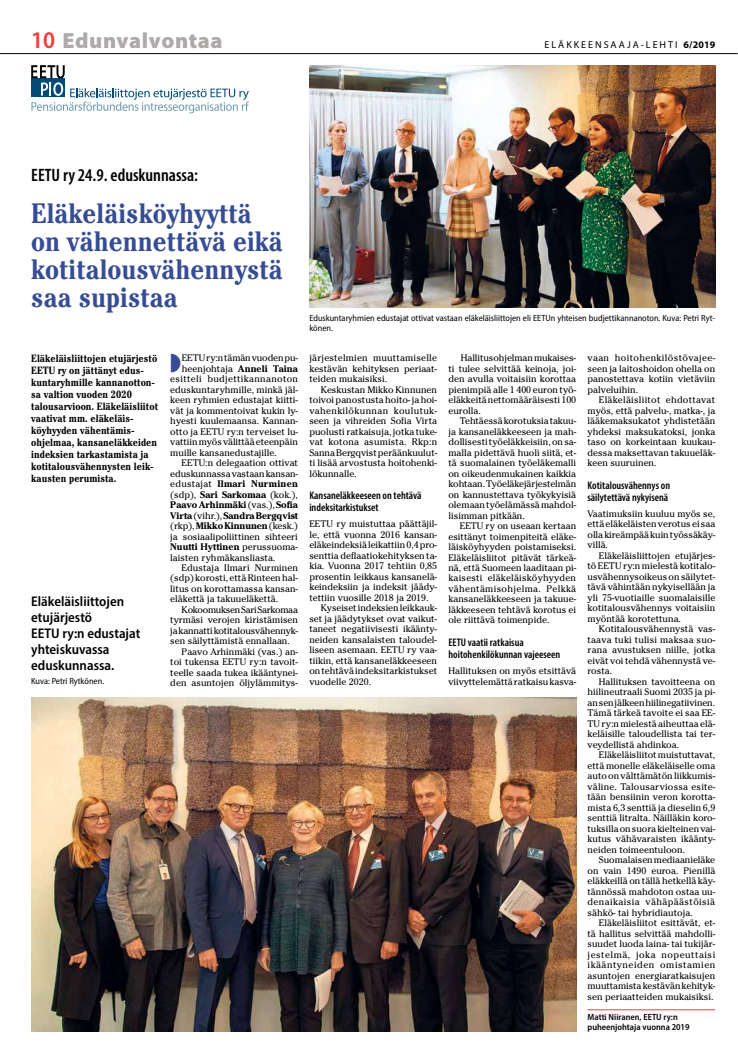
<style>
.page{position:relative;width:738px;height:1063px;background:#fff}
.page>*{position:absolute;margin:0;border:0;box-sizing:border-box;transform-origin:0 0}
.t1{font:700 condensed 28px/28px "Cheltenham Std";color:#364d95}
.t2{font:900 22px "Myriad Pro";letter-spacing:.03em;color:#adaaa9}
.t3{font:600 condensed 18px "Myriad Pro";color:#000}
.t4{font:600 semi-condensed 14px/16px "Myriad Pro";color:#000}
.t5{font:600 condensed 11px/12px "Myriad Pro";color:#000}
.t6{font:700 condensed 10.5px/12px "Cheltenham Std";color:#000}
.t7{font:10px "Myriad Pro";letter-spacing:.2em;color:#000}
.t8{font:9.5px/10.5px "Cheltenham Std";color:#000;text-align:justify}
.t9{font:700 9.5px "Cheltenham Std";color:#000}
.t10{font:9.5px "Cheltenham Std";letter-spacing:-.02em;color:#000}
.t11{font:9.5px "Cheltenham Std";letter-spacing:.035em;color:#000}
.t12{font:700 9.5px "Cheltenham Std";letter-spacing:.02em;color:#000}
.t13{font:9.5px "Cheltenham Std";letter-spacing:-.03em;color:#000}
.t14{font:semi-condensed 9px/10px "Myriad Pro";color:#000}
.t15{font:600 semi-condensed 9px/10px "Myriad Pro";color:#000}
.s1{font-weight:600;font-stretch:semi-condensed;font-size:24px;color:#f13d37}
.s2{font-weight:700}
.s3{font-weight:400}
</style>
<div class="page">
<hr style="left:0;top:53px;width:737px;height:1px;background:#000">
<img style="left:31px;top:697px;width:544px;height:335px">
<hr style="left:587px;top:1009px;width:127px;height:1px;background:#f13d37">
<img style="left:309px;top:65px;width:405px;height:242px">
<svg style="left:31px;top:65px;width:218px;height:48px"></svg>
<h2 class="t2" style="left:31px;top:26px;width:193px"><span class="s1">10</span> Edunvalvontaa</h2>
<p class="t7" style="left:544px;top:39px;width:172px">ELÄKKEENSAAJA-LEHTI <span class="s2">6/2019</span></p>
<h3 class="t3" style="left:31px;top:164px;width:168px">EETU ry 24.9. eduskunnassa:</h3>
<h1 class="t1" style="left:31px;top:199px;width:253px">Eläkeläisköyhyyttä on vähennettävä eikä kotitalousvähennystä saa supistaa</h1>
<p class="t14" style="left:309px;top:313px;width:407px">Eduskuntaryhmien edustajat ottivat vastaan eläkeläisliittojen eli EETUn yhteisen budjettikannanoton. Kuva: Petri Ryt&shy;könen.</p>
<p class="t8" style="left:182px;top:353px;width:118px">EETU ry:n tämän vuoden pu-</p>
<p class="t8" style="left:182px;top:363px;width:117px">heenjohtaja <span class="s2">Anneli Taina</span></p>
<p class="t11" style="left:170px;top:373px;width:129px">esitteli budjettikannanoton</p>
<p class="t8" style="left:170px;top:384px;width:129px">eduskuntaryhmille, minkä jäl-</p>
<p class="t8" style="left:170px;top:395px;width:129px">keen ryhmien edustajat kiitti-</p>
<p class="t8" style="left:170px;top:405px;width:129px">vät ja kommentoivat kukin ly-</p>
<p class="t8" style="left:170px;top:416px;width:129px">hyesti kuulemaansa. Kannan-</p>
<p class="t8" style="left:170px;top:426px;width:129px">otto ja EETU ry:n terveiset lu-</p>
<p class="t8" style="left:170px;top:437px;width:129px">vattiin myös välittää eteenpäin</p>
<p class="t8" style="left:170px;top:447px;width:108px">muille kansanedustajille.</p>
<p class="t8" style="left:181px;top:458px;width:118px">EETU:n delegaation ottivat</p>
<p class="t8" style="left:170px;top:468px;width:129px">eduskunnassa vastaan kansan-</p>
<p class="t12" style="left:170px;top:478px;width:129px"><span class="s3">edustajat</span> Ilmari Nurminen</p>
<p class="t8" style="left:170px;top:489px;width:129px">(sdp), <span class="s2">Sari Sarkomaa</span> (kok.),</p>
<p class="t9" style="left:170px;top:499px;width:129px">Paavo Arhinmäki <span class="s3">(vas.),</span> Sofia</p>
<p class="t9" style="left:170px;top:510px;width:129px">Virta <span class="s3">(vihr.),</span> Sandra Bergqvist</p>
<p class="t8" style="left:170px;top:521px;width:129px">(rkp), <span class="s2">Mikko Kinnunen</span> (kesk.)</p>
<p class="t8" style="left:170px;top:531px;width:129px">ja sosiaalipoliittinen sihteeri</p>
<p class="t9" style="left:170px;top:541px;width:129px">Nuutti Hyttinen <span class="s3">perussuoma-</span></p>
<p class="t8" style="left:170px;top:552px;width:107px">laisten ryhmäkansliasta.</p>
<p class="t8" style="left:181px;top:563px;width:118px">Edustaja Ilmari Nurminen</p>
<p class="t8" style="left:170px;top:573px;width:129px">(sdp) korosti, että Rinteen hal-</p>
<p class="t8" style="left:170px;top:584px;width:129px">litus on korottamassa kansan-</p>
<p class="t8" style="left:170px;top:594px;width:109px">eläkettä ja takuueläkettä.</p>
<p class="t13" style="left:181px;top:604px;width:118px">Kokoomuksen Sari Sarkomaa</p>
<p class="t8" style="left:170px;top:615px;width:129px">tyrmäsi verojen kiristämisen</p>
<p class="t10" style="left:170px;top:625px;width:129px">ja kannatti kotitalousvähennyk-</p>
<p class="t8" style="left:170px;top:636px;width:121px">sen säilyttämistä ennallaan.</p>
<p class="t8" style="left:181px;top:646px;width:118px">Paavo Arhinmäki (vas.) an-</p>
<p class="t8" style="left:170px;top:657px;width:129px">toi tukensa EETU ry:n tavoit-</p>
<p class="t8" style="left:170px;top:667px;width:129px">teelle saada tukea ikääntynei-</p>
<p class="t8" style="left:170px;top:678px;width:129px">den asuntojen öljylämmitys-</p>
<p class="t6" style="left:31px;top:352px;width:128px">Eläkeläisliittojen etujärjestö<br>EETU ry on jättänyt edus&shy;kuntaryhmille kannanotton&shy;sa valtion vuoden 2020 talousarvioon. Eläkeläisliitot vaativat mm. eläkeläis&shy;köyhyyden vähentämis&shy;ohjelmaa, kansaneläkkeiden indeksien tarkastamista ja kotitalousvähennysten leik&shy;kausten perumista.</p>
<p class="t8" style="left:309px;top:353px;width:129px">järjestelmien muuttamiselle kestävän kehityksen periaat&shy;teiden mukaisiksi.</p>
<p class="t8" style="left:309px;top:384px;width:129px;text-indent:11px">Keskustan Mikko Kinnunen toivoi panostusta hoito- ja hoi&shy;vahenkilökunnan koulutuk&shy;seen ja vihreiden Sofia Virta puolusti ratkaisuja, jotka tuke&shy;vat kotona asumista. Rkp:n Sanna Bergqvist peräänkuulut&shy;ti lisää arvostusta hoitohenki&shy;lökunnalle.</p>
<p class="t5" style="left:309px;top:489px;width:114px">Kansaneläkkeeseen on tehtävä indeksitarkistukset</p>
<p class="t8" style="left:309px;top:519px;width:129px">EETU ry muistuttaa päättäjil-</p>
<p class="t8" style="left:309px;top:529px;width:129px">le, että vuonna 2016 kansan-</p>
<p class="t8" style="left:309px;top:540px;width:129px">eläkeindeksiä leikattiin 0,4 pro-</p>
<p class="t8" style="left:309px;top:550px;width:129px">senttia deflaatiokehityksen ta-</p>
<p class="t8" style="left:309px;top:561px;width:129px">kia. Vuonna 2017 tehtiin 0,85</p>
<p class="t8" style="left:309px;top:571px;width:129px">prosentin leikkaus kansanelä-</p>
<p class="t8" style="left:309px;top:582px;width:129px">keindeksiin ja indeksit jäädy-</p>
<p class="t8" style="left:309px;top:592px;width:121px">tettiin vuosille 2018 ja 2019.</p>
<p class="t8" style="left:320px;top:603px;width:118px">Kyseiset indeksien leikkauk-</p>
<p class="t8" style="left:309px;top:613px;width:129px">set ja jäädytykset ovat vaikut-</p>
<p class="t8" style="left:309px;top:624px;width:129px">taneet negatiivisesti ikäänty-</p>
<p class="t8" style="left:309px;top:634px;width:129px">neiden kansalaisten taloudel-</p>
<p class="t8" style="left:309px;top:645px;width:129px">liseen asemaan. EETU ry vaa-</p>
<p class="t8" style="left:309px;top:655px;width:129px">tiikin, että kansaneläkkeeseen</p>
<p class="t8" style="left:309px;top:666px;width:129px">on tehtävä indeksitarkistukset</p>
<p class="t8" style="left:309px;top:676px;width:63px">vuodelle 2020.</p>
<h3 class="t4" style="left:31px;top:593px;width:111px">Eläkeläisliittojen etujärjestö<br>EETU ry:n edustajat yhteiskuvassa eduskunnassa.</h3>
<p class="t14" style="left:31px;top:676px;width:74px">Kuva: Petri Rytkönen.</p>
<p class="t8" style="left:448px;top:353px;width:129px;text-indent:12px">Hallitusohjelman mukaises&shy;ti tulee selvittää keinoja, joi&shy;den avulla voitaisiin korottaa pienimpiä alle 1 400 euron työ&shy;eläkkeitä nettomääräisesti 100 eurolla.</p>
<p class="t8" style="left:448px;top:416px;width:129px;text-indent:11px">Tehtäessä korotuksia takuu&shy;ja kansaneläkkeeseen ja mah&shy;dollisesti työeläkkeisiin, on sa&shy;malla pidettävä huoli siitä, et&shy;tä suomalainen työeläkemalli on oikeudenmukainen kaikkia kohtaan. Työeläkejärjestelmän on kannustettava työkykyisiä olemaan työelämässä mahdol&shy;lisimman pitkään.</p>
<p class="t8" style="left:448px;top:521px;width:129px;text-indent:11px">EETU ry on useaan kertaan esittänyt toimenpiteitä eläke&shy;läisköyhyyden poistamiseksi.<br>Eläkeläisliitot pitävät tärkeä&shy;nä, että Suomeen laaditaan pi&shy;kaisesti eläkeläisköyhyyden vähentämisohjelma. Pelkkä kansaneläkkeeseen ja takuue&shy;läkkeeseen tehtävä korotus ei ole riittävä toimenpide.</p>
<p class="t5" style="left:448px;top:636px;width:113px">EETU vaatii ratkaisua hoitohenkilökunnan vajeeseen</p>
<p class="t8" style="left:448px;top:666px;width:129px">Hallituksen on myös etsittävä viivyttelemättä ratkaisu kasva-</p>
<p class="t8" style="left:587px;top:353px;width:129px">vaan hoitohenkilöstövajee&shy;seen ja laitoshoidon ohella on panostettava kotiin vietäviin palveluihin.</p>
<p class="t8" style="left:587px;top:395px;width:129px;text-indent:11px">Eläkeläisliitot ehdottavat myös, että palvelu-, matka-, ja lääkemaksukatot yhdistetään yhdeksi maksukatoksi, jonka taso on korkeintaan kuukau&shy;dessa maksettavan takuueläk&shy;keen suuruinen.</p>
<p class="t5" style="left:587px;top:479px;width:84px">Kotitalousvähennys on säilytettävä nykyisenä</p>
<p class="t8" style="left:587px;top:508px;width:129px">Vaatimuksiin kuuluu myös se, että eläkeläisten verotus ei saa olla kireämpää kuin työssäkäy&shy;villä.</p>
<p class="t8" style="left:587px;top:550px;width:129px;text-indent:11px">Eläkeläisliittojen etujärjes&shy;tö EETU ry:n mielestä kotitalo&shy;usvähennysoikeus on säilytet&shy;tävä vähintään nykyisellään ja yli 75-vuotiaille suomalaisille kotitalousvähennys voitaisiin myöntää korotettuna.</p>
<p class="t8" style="left:587px;top:624px;width:129px;text-indent:11px">Kotitalousvähennystä vas&shy;taava tuki tulisi maksaa suo&shy;rana avustuksen niille, jotka eivät voi tehdä vähennystä ve&shy;rosta.</p>
<p class="t8" style="left:587px;top:676px;width:129px;text-indent:11px">Hallituksen tavoitteena on hiilineutraali Suomi 2035 ja pi&shy;an sen jälkeen hiilinegatiivinen.<br>Tämä tärkeä tavoite ei saa EE-TU ry:n mielestä aiheuttaa elä&shy;keläisille taloudellista tai ter&shy;veydellistä ahdinkoa.</p>
<p class="t8" style="left:587px;top:750px;width:129px;text-indent:11px">Eläkeläisliitot muistuttavat, että monelle eläkeläiselle oma auto on välttämätön liikkumis&shy;väline. Talousarviossa esite&shy;tään bensiinin veron korotta&shy;mista 6,3 senttiä ja dieselin 6,9 senttiä litralta. Näilläkin koro&shy;tuksilla on suora kielteinen vai&shy;kutus vähävaraisten ikäänty&shy;neiden toimeentuloon.</p>
<p class="t8" style="left:587px;top:855px;width:129px;text-indent:11px">Suomalaisen mediaanieläke on vain 1490 euroa. Pienillä eläkkeillä on tällä hetkellä käy&shy;tännössä mahdoton ostaa uu&shy;denaikaisia vähäpäästöisiä sähkö- tai hybridiautoja.</p>
<p class="t8" style="left:587px;top:918px;width:129px;text-indent:11px">Eläkeläisliitot esittävät, et&shy;tä hallitus selvittää mahdolli&shy;suudet luoda laina- tai tukijär&shy;jestelmä, joka nopeuttaisi ikääntyneiden omistamien asuntojen energiaratkaisujen muuttamista kestävän kehityk&shy;sen periaatteiden mukaisiksi.</p>
<p class="t15" style="left:587px;top:1012px;width:103px">Matti Niiranen, EETU ry:n puheenjohtaja vuonna 2019</p>
</div>
